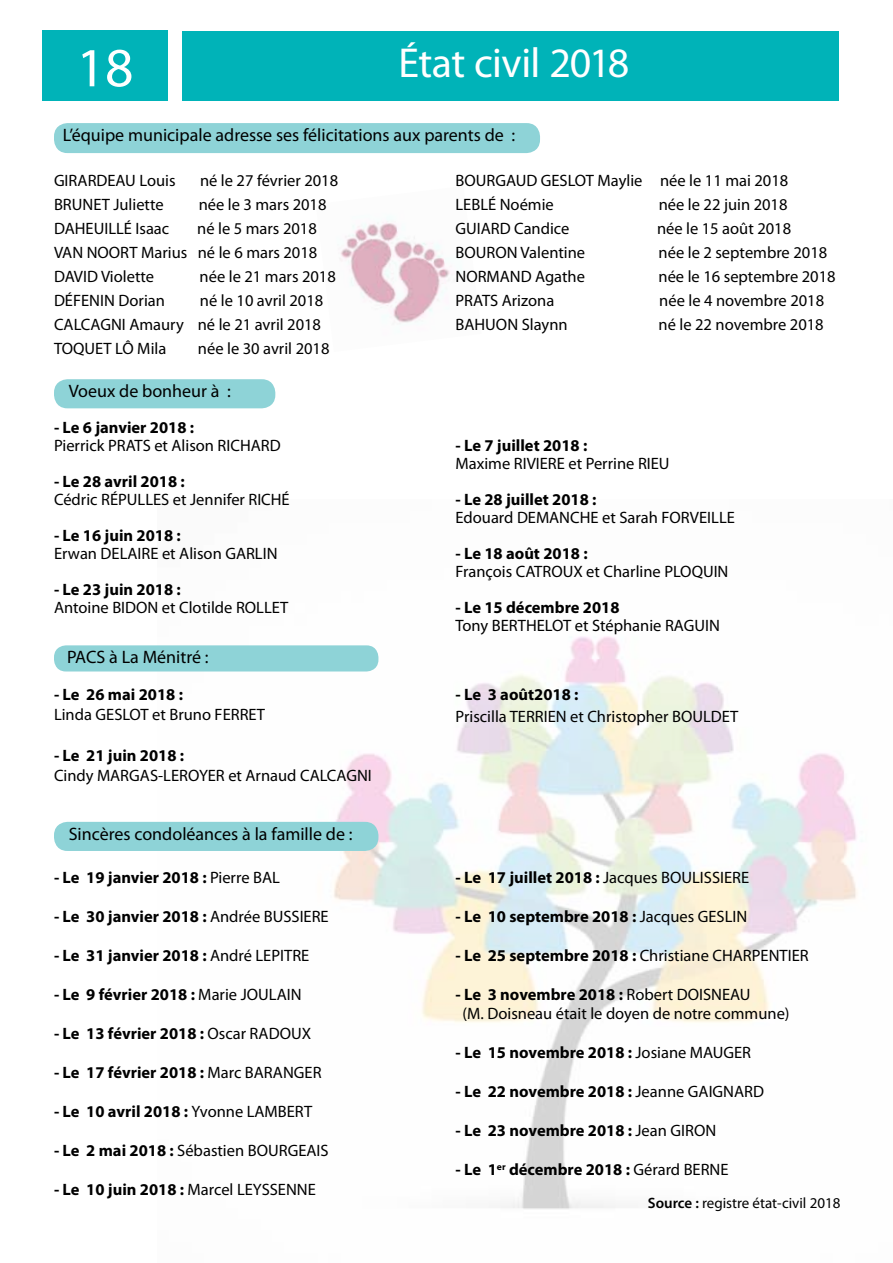
<style>
.page{position:relative;width:893px;height:1263px;background:#fff}
.page>*{position:absolute;margin:0;border:0;box-sizing:border-box;transform-origin:0 0}
.t1{font:55.5px "Myriad Pro";color:#fff}
.t2{font:42px "Myriad Pro";letter-spacing:-.02em;color:#fff}
.t3{font:18px "Myriad Pro";color:#000}
.t4{font:16.5px/24px "Myriad Pro";color:#000}
.t5{font:700 16.5px "Myriad Pro";color:#000}
.t6{font:15px "Myriad Pro";color:#000}
.s1{font-weight:400}
.s2{font-weight:700}
.s3{font-weight:600}
</style>
<div class="page">
<div style="left:42px;top:30px;width:126px;height:71px;background:#00b3b8"></div>
<div style="left:183px;top:31px;width:656px;height:70px;background:#00b3b8"></div>
<img style="left:157px;top:636px;width:700px;height:573px">
<img style="left:340px;top:216px;width:110px;height:107px">
<div style="left:54px;top:123px;width:486px;height:30px;background:#8ed3d7;border-radius:14px"></div>
<div style="left:54px;top:379px;width:221px;height:29px;background:#8ed3d7;border-radius:14px"></div>
<div style="left:54px;top:822px;width:324px;height:29px;background:#8ed3d7;border-radius:14px"></div>
<div style="left:54px;top:645px;width:324px;height:26px;background:#8ed3d7;border-radius:12px"></div>
<h1 class="t1" style="left:77px;top:33px;width:58px">18</h1>
<h2 class="t2" style="left:398px;top:37px;width:232px">État civil 2018</h2>
<p class="t3" style="left:63px;top:124px;width:454px">L’équipe municipale adresse ses félicitations aux parents de :</p>
<p class="t4" style="left:54px;top:168px;width:123px">GIRARDEAU Louis</p>
<p class="t4" style="left:200px;top:168px;width:140px">né le 27 février 2018</p>
<p class="t4" style="left:54px;top:192px;width:111px">BRUNET Juliette</p>
<p class="t4" style="left:199px;top:192px;width:129px">née le 3 mars 2018</p>
<p class="t4" style="left:54px;top:216px;width:117px">DAHEUILLÉ Isaac</p>
<p class="t4" style="left:54px;top:216px;width:265px;text-align:justify;text-indent:143px">né le 5 mars 2018<br>VAN NOORT Marius né le 6 mars 2018<br>DAVID Violette</p>
<p class="t4" style="left:200px;top:264px;width:138px">née le 21 mars 2018</p>
<p class="t4" style="left:54px;top:288px;width:112px">DÉFENIN Dorian</p>
<p class="t4" style="left:54px;top:288px;width:271px;text-indent:146px">né le 10 avril 2018<br>CALCAGNI Amaury né le 21 avril 2018<br>TOQUET LÔ Mila</p>
<p class="t4" style="left:198px;top:336px;width:133px">née le 30 avril 2018</p>
<p class="t3" style="left:69px;top:380px;width:164px">Voeux de bonheur à :</p>
<p class="t5" style="left:54px;top:417px;width:142px">- Le 6 janvier 2018 :</p>
<p class="t4" style="left:54px;top:434px;width:228px">Pierrick PRATS et Alison RICHARD</p>
<p class="t5" style="left:54px;top:471px;width:132px">- Le 28 avril 2018 :</p>
<p class="t4" style="left:54px;top:488px;width:237px">Cédric RÉPULLES et Jennifer RICHÉ</p>
<p class="t5" style="left:54px;top:525px;width:128px">- Le 16 juin 2018 :</p>
<p class="t4" style="left:54px;top:542px;width:225px">Erwan DELAIRE et Alison GARLIN</p>
<p class="t5" style="left:54px;top:579px;width:128px">- Le 23 juin 2018 :</p>
<p class="t4" style="left:54px;top:596px;width:236px">Antoine BIDON et Clotilde ROLLET</p>
<p class="t3" style="left:67px;top:646px;width:143px">PACS à La Ménitré :</p>
<p class="t5" style="left:54px;top:684px;width:130px">- Le 26 mai 2018 :</p>
<p class="t4" style="left:54px;top:702px;width:213px">Linda GESLOT et Bruno FERRET</p>
<p class="t5" style="left:54px;top:745px;width:132px">- Le 21 juin 2018 :</p>
<p class="t4" style="left:54px;top:763px;width:319px">Cindy MARGAS-LEROYER et Arnaud CALCAGNI</p>
<p class="t3" style="left:69px;top:822px;width:285px">Sincères condoléances à la famille de :</p>
<p class="t5" style="left:54px;top:866px;width:227px">- Le 19 janvier 2018 : <span class="s1">Pierre BAL</span></p>
<p class="t5" style="left:54px;top:905px;width:276px">- Le 30 janvier 2018 : <span class="s1">Andrée BUSSIERE</span></p>
<p class="t5" style="left:54px;top:944px;width:257px">- Le 31 janvier 2018 : <span class="s1">André LEPITRE</span></p>
<p class="t5" style="left:54px;top:983px;width:249px">- Le 9 février 2018 : <span class="s1">Marie JOULAIN</span></p>
<p class="t5" style="left:54px;top:1022px;width:259px">- Le 13 février 2018 : <span class="s1">Oscar RADOUX</span></p>
<p class="t5" style="left:54px;top:1061px;width:269px">- Le 17 février 2018 : <span class="s1">Marc BARANGER</span></p>
<p class="t5" style="left:54px;top:1100px;width:260px">- Le 10 avril 2018 : <span class="s1">Yvonne LAMBERT</span></p>
<p class="t4" style="left:54px;top:1138px;width:276px"><span class="s2">- Le 2 mai 2018 :</span> Sébastien BOURGEAIS</p>
<p class="t4" style="left:54px;top:1177px;width:263px"><span class="s2">- Le 10 juin 2018 :</span> Marcel LEYSSENNE</p>
<p class="t4" style="left:455px;top:168px;width:334px">BOURGAUD GESLOT Maylie née le 11 mai 2018<br>LEBLÉ Noémie</p>
<p class="t4" style="left:659px;top:192px;width:130px">née le 22 juin 2018</p>
<p class="t4" style="left:455px;top:216px;width:116px">GUIARD Candice</p>
<p class="t4" style="left:657px;top:216px;width:136px">née le 15 août 2018</p>
<p class="t4" style="left:455px;top:240px;width:131px">BOURON Valentine</p>
<p class="t4" style="left:659px;top:240px;width:170px">née le 2 septembre 2018</p>
<p class="t4" style="left:455px;top:264px;width:131px">NORMAND Agathe</p>
<p class="t4" style="left:658px;top:264px;width:179px">née le 16 septembre 2018</p>
<p class="t4" style="left:455px;top:288px;width:100px">PRATS Arizona</p>
<p class="t4" style="left:659px;top:288px;width:166px">née le 4 novembre 2018</p>
<p class="t4" style="left:455px;top:312px;width:114px">BAHUON Slaynn</p>
<p class="t4" style="left:659px;top:312px;width:167px">né le 22 novembre 2018</p>
<p class="t5" style="left:455px;top:435px;width:133px">- Le 7 juillet 2018 :</p>
<p class="t4" style="left:455px;top:452px;width:216px">Maxime RIVIERE et Perrine RIEU</p>
<p class="t5" style="left:455px;top:489px;width:142px">- Le 28 juillet 2018 :</p>
<p class="t4" style="left:455px;top:506px;width:281px">Edouard DEMANCHE et Sarah FORVEILLE</p>
<p class="t5" style="left:455px;top:543px;width:134px">- Le 18 août 2018 :</p>
<p class="t4" style="left:455px;top:560px;width:274px">François CATROUX et Charline PLOQUIN</p>
<p class="t5" style="left:455px;top:597px;width:166px">- Le 15 décembre 2018</p>
<p class="t4" style="left:455px;top:614px;width:266px">Tony BERTHELOT et Stéphanie RAGUIN</p>
<p class="t5" style="left:455px;top:684px;width:124px">- Le 3 août2018 :</p>
<p class="t4" style="left:455px;top:704px;width:284px">Priscilla TERRIEN et Christopher BOULDET</p>
<p class="t4" style="left:455px;top:865px;width:295px"><span class="s2">- Le 17 juillet 2018 :</span> Jacques BOULISSIERE</p>
<p class="t5" style="left:455px;top:905px;width:293px">- Le 10 septembre 2018 : <span class="s1">Jacques GESLIN</span></p>
<p class="t4" style="left:455px;top:943px;width:355px"><span class="s2">- Le 25 septembre 2018 :</span> Christiane CHARPENTIER</p>
<p class="t4" style="left:462px;top:984px;width:329px;line-height:19.5px;text-indent:-7px"><span class="s2">- Le 3 novembre 2018 :</span> Robert DOISNEAU<br>(M. Doisneau était le doyen de notre commune)</p>
<p class="t5" style="left:455px;top:1042px;width:297px">- Le 15 novembre 2018 : <span class="s1">Josiane MAUGER</span></p>
<p class="t5" style="left:455px;top:1081px;width:310px">- Le 22 novembre 2018 : <span class="s1">Jeanne GAIGNARD</span></p>
<p class="t5" style="left:455px;top:1120px;width:262px">- Le 23 novembre 2018 : <span class="s1">Jean GIRON</span></p>
<p class="t5" style="left:455px;top:1159px;width:275px">- Le 1<sup>er</sup> décembre 2018 : <span class="s1">Gérard BERNE</span></p>
<p class="t6" style="left:648px;top:1193px;width:194px"><span class="s3">Source :</span> registre état-civil 2018</p>
</div>
